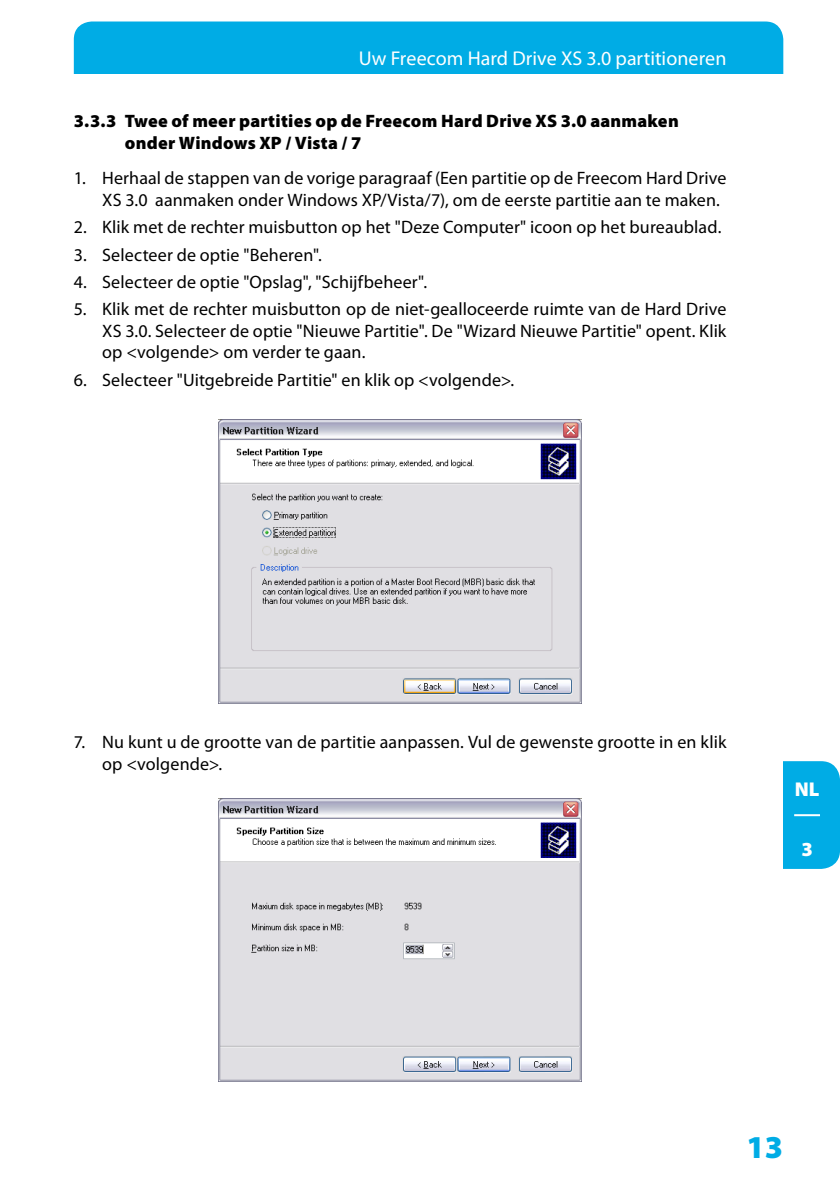
<style>
.page{position:relative;width:840px;height:1191px;background:#fff}
.page>*{position:absolute;margin:0;border:0;box-sizing:border-box;transform-origin:0 0}
.t1{font:900 32px "Myriad Pro";color:#00ace5}
.t2{font:20px "Myriad Pro";color:#fff}
.t3{font:900 20px "Myriad Pro";color:#fff}
.t4{font:18px/21.6px "Myriad Pro";letter-spacing:.005em;color:#000}
.t5{font:900 18px/21.6px "Myriad Pro";letter-spacing:.015em;color:#000}
</style>
<div class="page">
<div style="left:74px;top:22px;width:708px;height:52px;background:#00ace5"></div>
<div style="left:783px;top:761px;width:56px;height:108px;background:#00ace5"></div>
<hr style="left:793px;top:814px;width:26px;height:2px;background:#fff">
<img style="left:219px;top:420px;width:362px;height:283px">
<img style="left:219px;top:798px;width:362px;height:283px">
<p class="t2" style="left:358px;top:46px;width:369px">Uw Freecom Hard Drive XS 3.0 partitioneren</p>
<p class="t5" style="left:125px;top:109px;width:555px;text-indent:-51px">3.3.3 Twee of meer partities op de Freecom Hard Drive XS 3.0 aanmaken onder Windows XP / Vista / 7</p>
<p class="t4" style="left:102px;top:167px;width:625px;text-indent:-28px">1. Herhaal de stappen van de vorige paragraaf (Een partitie op de Freecom Hard Drive<br>XS 3.0 aanmaken onder Windows XP/Vista/7), om de eerste partitie aan te maken.</p>
<p class="t4" style="left:74px;top:216px;width:648px">2. Klik met de rechter muisbutton op het "Deze Computer" icoon op het bureaublad.</p>
<p class="t4" style="left:74px;top:243px;width:249px">3. Selecteer de optie "Beheren".</p>
<p class="t4" style="left:74px;top:271px;width:354px">4. Selecteer de optie "Opslag", "Schijfbeheer".</p>
<p class="t4" style="left:102px;top:298px;width:625px;text-align:justify;text-indent:-28px">5. Klik met de rechter muisbutton op de niet-gealloceerde ruimte van de Hard Drive XS 3.0. Selecteer de optie "Nieuwe Partitie". De "Wizard Nieuwe Partitie" opent. Klik op &lt;volgende&gt; om verder te gaan.</p>
<p class="t4" style="left:74px;top:368px;width:441px">6. Selecteer "Uitgebreide Partitie" en klik op &lt;volgende&gt;.</p>
<p class="t4" style="left:102px;top:731px;width:625px;text-indent:-28px">7. Nu kunt u de grootte van de partitie aanpassen. Vul de gewenste grootte in en klik op &lt;volgende&gt;.</p>
<p class="t3" style="left:794px;top:776px;width:26px">NL</p>
<p class="t3" style="left:800px;top:836px;width:13px">3</p>
<h1 class="t1" style="left:746px;top:1126px;width:38px">13</h1>
</div>
